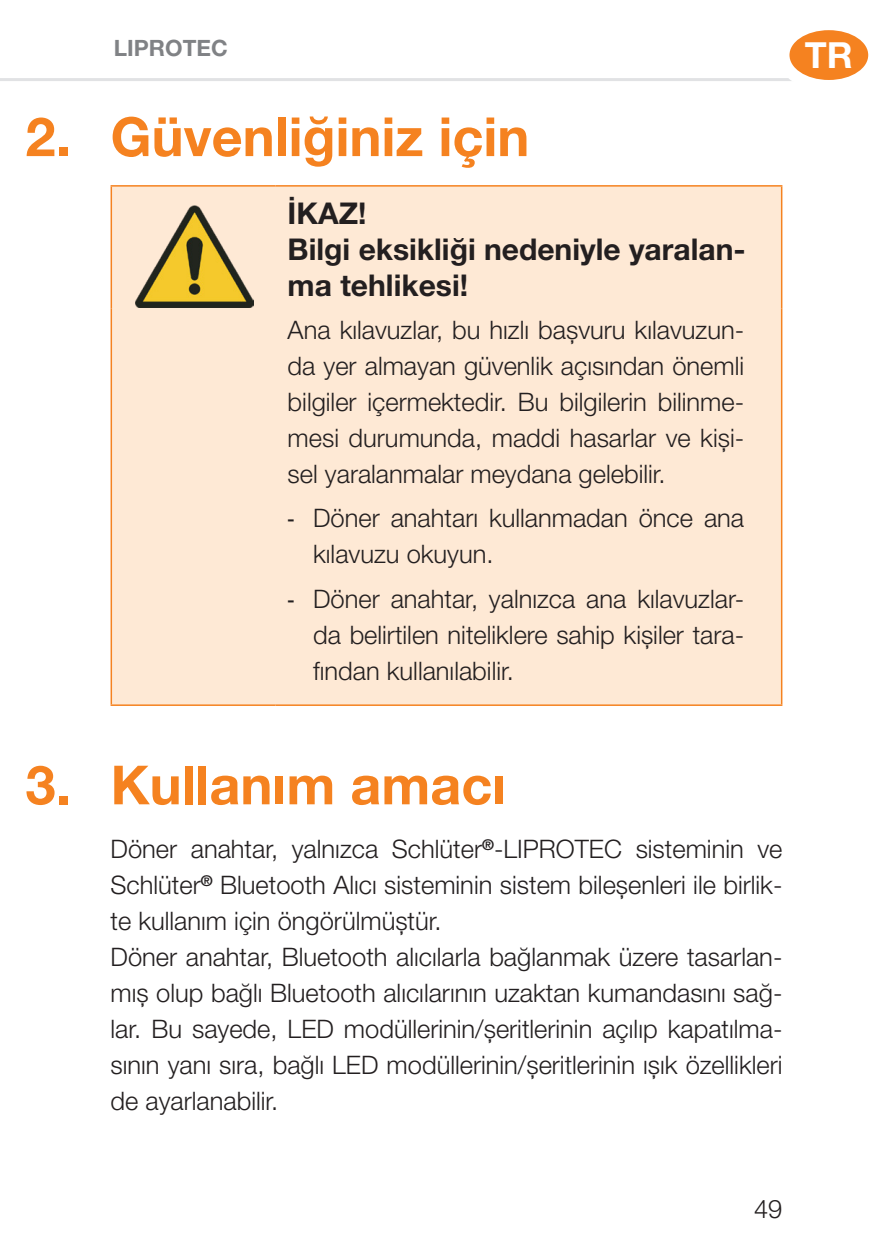
<style>
.page{position:relative;width:893px;height:1259px;background:#fff}
.page>*{position:absolute;margin:0;border:0;box-sizing:border-box;transform-origin:0 0}
.t1{font:700 54px "Helvetica Neue LT Pro";color:#f58220}
.t2{font:700 36px "Helvetica Neue LT Pro";color:#fff}
.Sicherheitshinweis_1{font:700 30px/36px "Helvetica Neue LT Pro";color:#231f20}
.Fließtext_letzter{font:300 25.5px/36px "Helvetica Neue LT Pro";color:#231f20;text-align:justify}
.Sicherheitshinweis_2{font:300 25.5px/36px "Helvetica Neue LT Pro";color:#231f20;text-align:justify}
.t3{font:700 22.5px "Helvetica Neue LT Pro";color:#808285}
.s1{font-family:"Arial Narrow";font-weight:400}
</style>
<div class="page">
<hr style="left:0;top:78px;width:829px;height:3px;background:#e1e2e4">
<svg style="left:783px;top:24px;width:91px;height:62px;background:#f69440"></svg>
<div style="left:777px;top:18px;width:103px;height:74px;border:12px solid #fff;border-radius:50%"></div>
<div style="left:112px;top:187px;width:669px;height:517px;background:#fee9d5"></div>
<hr style="left:111px;top:704px;width:165px;height:2px;background:#f58220">
<hr style="left:111px;top:185px;width:165px;height:2px;background:#f58220">
<hr style="left:111px;top:187px;width:1px;height:121px;background:#f58220">
<hr style="left:111px;top:308px;width:1px;height:396px;background:#f58220">
<hr style="left:276px;top:185px;width:506px;height:2px;background:#f58220">
<hr style="left:781px;top:187px;width:1px;height:121px;background:#f58220">
<hr style="left:781px;top:308px;width:1px;height:396px;background:#f58220">
<hr style="left:276px;top:704px;width:506px;height:2px;background:#f58220">
<img style="left:135px;top:205px;width:118px;height:103px">
<p class="t3" style="left:114px;top:35px;width:115px">LIPROTEC</p>
<h2 class="t2" style="left:805px;top:33px;width:49px">TR</h2>
<p class="t1" style="left:26px;top:103px;width:505px">2. Güvenliğiniz için</p>
<p class="Sicherheitshinweis_1" style="left:288px;top:195px;width:80px">İKAZ!</p>
<p class="Sicherheitshinweis_1" style="left:288px;top:231px;width:460px">Bilgi eksikliği nedeniyle yaralan&shy;ma tehlikesi!</p>
<p class="Sicherheitshinweis_2" style="left:288px;top:311px;width:458px">Ana kılavuzlar, bu hızlı başvuru kılavuzun&shy;da yer almayan güvenlik açısından önemli bilgiler içermektedir. Bu bilgilerin bilinme&shy;mesi durumunda, maddi hasarlar ve kişi&shy;sel yaralanmalar meydana gelebilir.</p>
<p class="Fließtext_letzter" style="left:313px;top:499px;width:433px;text-indent:-26px"><span class="s1">-</span> Döner anahtarı kullanmadan önce ana kılavuzu okuyun.</p>
<p class="Fließtext_letzter" style="left:313px;top:580px;width:432px;text-indent:-26px"><span class="s1">-</span> Döner anahtar, yalnızca ana kılavuzlar&shy;da belirtilen niteliklere sahip kişiler tara&shy;fından kullanılabilir.</p>
<p class="t1" style="left:26px;top:751px;width:482px">3. Kullanım amacı</p>
<p class="Fließtext_letzter" style="left:111px;top:830px;width:673px">Döner anahtar, yalnızca Schlüter<sup>®</sup>-LIPROTEC sisteminin ve Schlüter<sup>®</sup> Bluetooth Alıcı sisteminin sistem bileşenleri ile birlik&shy;te kullanım için öngörülmüştür.</p>
<p class="Fließtext_letzter" style="left:111px;top:938px;width:673px">Döner anahtar, Bluetooth alıcılarla bağlanmak üzere tasarlan&shy;mış olup bağlı Bluetooth alıcılarının uzaktan kumandasını sağ&shy;lar. Bu sayede, LED modüllerinin/şeritlerinin açılıp kapatılma&shy;sının yanı sıra, bağlı LED modüllerinin/şeritlerinin ışık özellikleri de ayarlanabilir.</p>
<p class="Fließtext_letzter" style="left:754px;top:1190px;width:30px">49</p>
</div>
